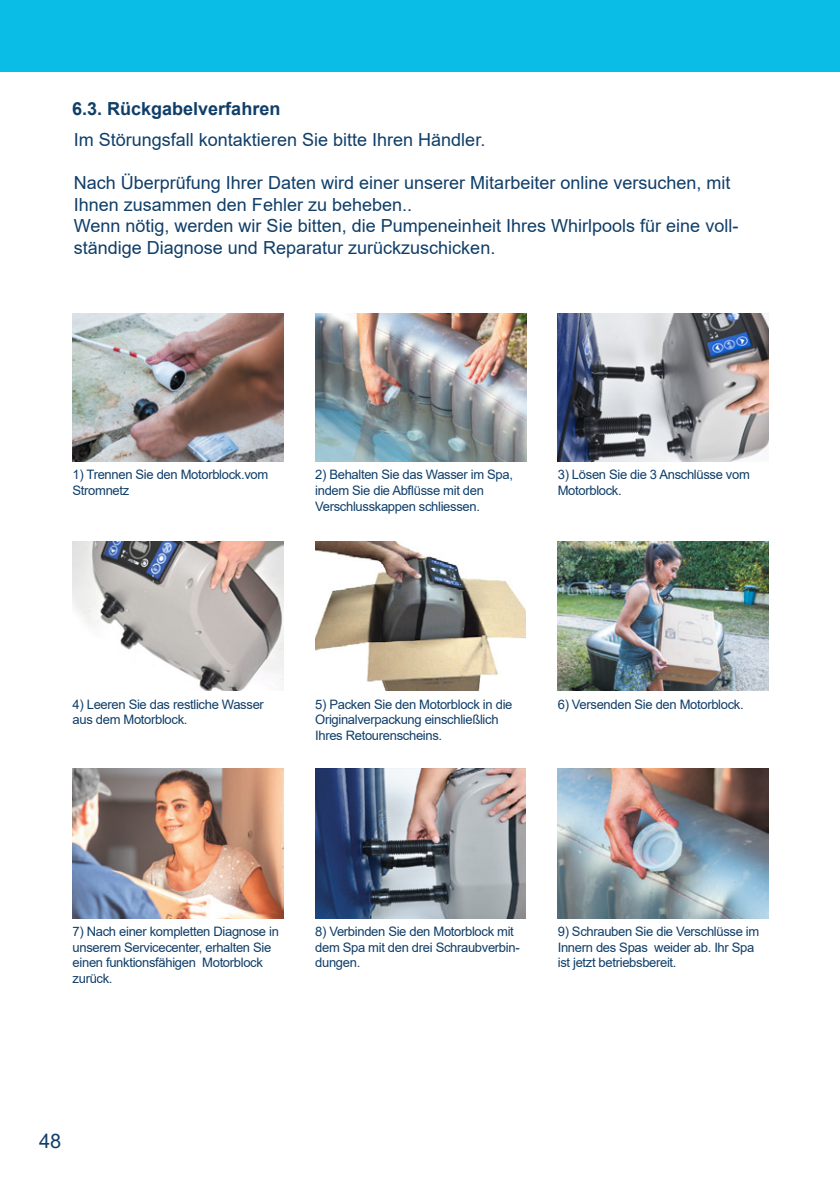
<style>
.page{position:relative;width:840px;height:1191px;background:#fff}
.page>*{position:absolute;margin:0;border:0;box-sizing:border-box;transform-origin:0 0}
.t1{font:20px "Arial";color:#0f3e69}
.t2{font:18px/21.6px "Arial";color:#0f3e69}
.Titre_niv__2{font:700 18px "Arial";color:#0f3e69}
.Instruction{font:13px/15.6px "Arial";letter-spacing:-.025em;color:#0f3e69}
</style>
<div class="page">
<div style="left:0;top:0;width:839px;height:72px;background:#0abde7"></div>
<img style="left:73px;top:314px;width:210px;height:147px">
<img style="left:73px;top:541px;width:210px;height:150px">
<img style="left:73px;top:768px;width:210px;height:150px">
<img style="left:315px;top:768px;width:210px;height:150px">
<img style="left:557px;top:541px;width:211px;height:150px">
<img style="left:557px;top:768px;width:211px;height:150px">
<img style="left:557px;top:314px;width:211px;height:147px">
<img style="left:315px;top:314px;width:211px;height:147px">
<img style="left:315px;top:541px;width:210px;height:150px">
<p class="Titre_niv__2" style="left:72px;top:96px;width:210px">6.3. Rückgabelverfahren</p>
<p class="t2" style="left:74px;top:129px;width:413px">Im Störungsfall kontaktieren Sie bitte Ihren Händler.</p>
<p class="t2" style="left:74px;top:172px;width:658px">Nach Überprüfung Ihrer Daten wird einer unserer Mitarbeiter online versuchen, mit<br>Ihnen zusammen den Fehler zu beheben..</p>
<p class="t2" style="left:74px;top:215px;width:666px">Wenn nötig, werden wir Sie bitten, die Pumpeneinheit Ihres Whirlpools für eine voll&shy;ständige Diagnose und Reparatur zurückzuschicken.</p>
<p class="Instruction" style="left:73px;top:467px;width:197px">1) Trennen Sie den Motorblock.vom<br>Stromnetz</p>
<p class="Instruction" style="left:315px;top:467px;width:199px">2) Behalten Sie das Wasser im Spa,</p>
<p class="Instruction" style="left:315px;top:482px;width:170px">indem Sie die Abflüsse mit den</p>
<p class="Instruction" style="left:315px;top:498px;width:166px">Verschlusskappen schliessen.</p>
<p class="Instruction" style="left:557px;top:467px;width:193px">3) Lösen Sie die 3 Anschlüsse vom<br>Motorblock.</p>
<p class="Instruction" style="left:73px;top:696px;width:193px">4) Leeren Sie das restliche Wasser aus dem Motorblock.</p>
<p class="Instruction" style="left:315px;top:696px;width:199px">5) Packen Sie den Motorblock in die<br>Originalverpackung einschließlich<br>Ihres Retourenscheins.</p>
<p class="Instruction" style="left:557px;top:696px;width:187px">6) Versenden Sie den Motorblock.</p>
<p class="Instruction" style="left:73px;top:923px;width:208px">7) Nach einer kompletten Diagnose in unserem Servicecenter, erhalten Sie einen funktionsfähigen Motorblock zurück.</p>
<p class="Instruction" style="left:315px;top:923px;width:200px">8) Verbinden Sie den Motorblock mit</p>
<p class="Instruction" style="left:315px;top:939px;width:206px">dem Spa mit den drei Schraubverbin&shy;dungen.</p>
<p class="Instruction" style="left:557px;top:923px;width:203px">9) Schrauben Sie die Verschlüsse im</p>
<p class="Instruction" style="left:557px;top:939px;width:198px">Innern des Spas weider ab. Ihr Spa ist jetzt betriebsbereit.</p>
<h1 class="t1" style="left:39px;top:1127px;width:24px">48</h1>
</div>
